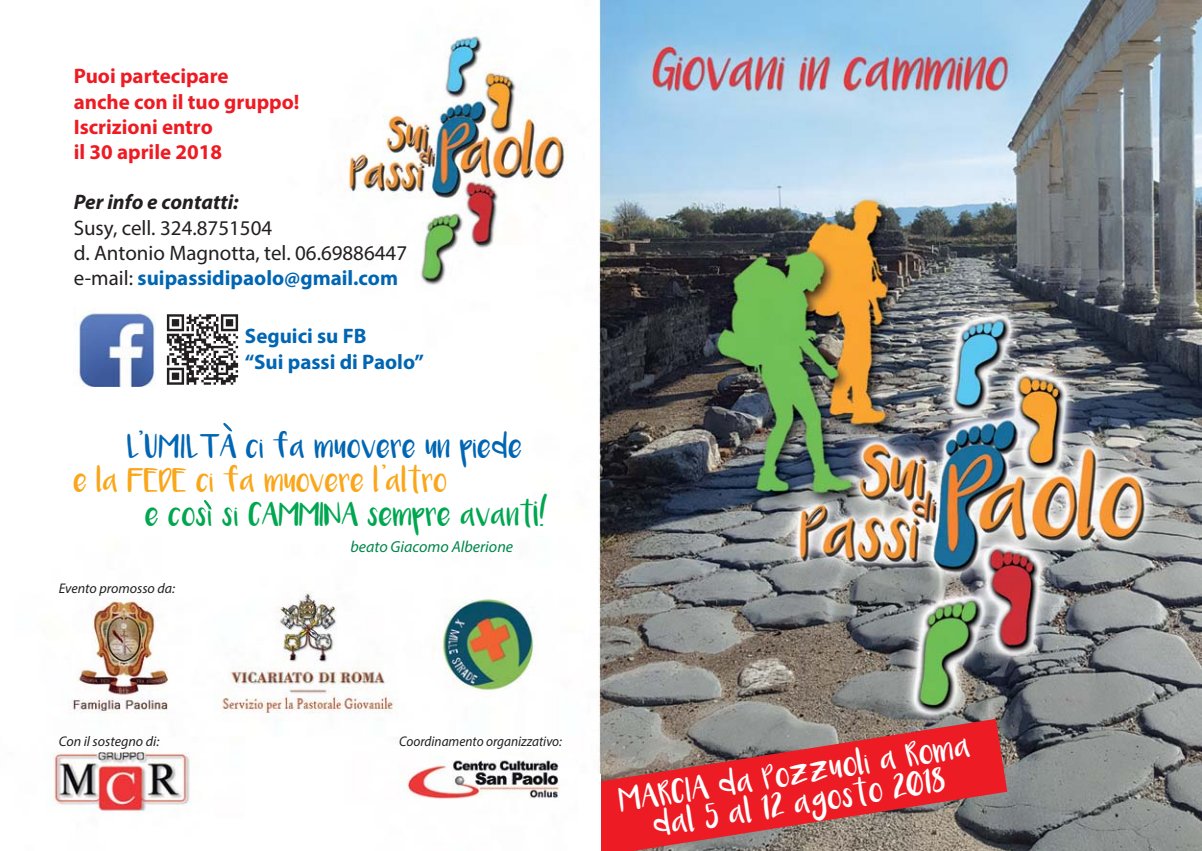
<style>
.page{position:relative;width:1202px;height:851px;background:#fff}
.page>*{position:absolute;margin:0;border:0;box-sizing:border-box;transform-origin:0 0}
.t1{font:40px "Luna";color:#0066b3}
.t2{font:40px "Luna";color:#faa61a}
.t3{font:21px/25.2px "Myriad Pro";color:#231f20}
.t4{font:700 21px/25.2px "Myriad Pro";color:#ed1c24}
.t5{font:700 21px/25.2px "Myriad Pro";color:#0066b3}
.t6{font:italic 700 21px "Myriad Pro";color:#231f20}
.t7{font:18.6px/30px "Luna";color:#fff;text-align:center}
.t8{font:18px "Luna";letter-spacing:.015em;color:#00a650}
.t9{font:18px "Luna";letter-spacing:.015em;color:#0066b3}
.t10{font:18px "Luna";letter-spacing:.015em;color:#faa61a}
.t11{font:italic 16px "Myriad Pro";color:#00854a}
.t12{font:italic 14px "Myriad Pro";color:#231f20}
.t13{font:italic 14px "Myriad Pro";color:#231f20;scale:.95 1}
.s1{font-weight:700;color:#0066b3}
.s2{font-size:24px}
.s3{font-size:16.6px}
</style>
<div class="page">
<img style="left:45px;top:0;width:1157px;height:850px">
<img style="left:74px;top:307px;width:81px;height:79px">
<div style="left:163px;top:311px;width:82px;height:82px;background:#fff"></div>
<img style="left:166px;top:314px;width:73px;height:71px">
<svg style="left:587px;top:718px;width:420px;height:132px;background:#c14d4e"></svg>
<div style="left:578px;top:774px;width:23px;height:76px;background:#fff"></div>
<svg style="left:223px;top:423px;width:9px;height:8px"></svg>
<svg style="left:203px;top:500px;width:10px;height:9px"></svg>
<p class="t4" style="left:74px;top:65px;width:227px">Puoi partecipare<br>anche con il tuo gruppo!<br>Iscrizioni entro<br>il 30 aprile 2018</p>
<p class="t6" style="left:74px;top:194px;width:167px">Per info e contatti:</p>
<p class="t3" style="left:74px;top:216px;width:335px">Susy, cell. 324.8751504<br>d. Antonio Magnotta, tel. 06.69886447 e-mail: <span class="s1">suipassidipaolo@gmail.com</span></p>
<p class="t5" style="left:245px;top:325px;width:181px">Seguici su FB<br>“Sui passi di Paolo”</p>
<h1 class="t1" style="left:139px;top:436px;width:7px">’</h1>
<p class="t10" style="left:74px;top:475px;width:375px">e la FEDE ci fa muovere l altro</p>
<p class="t9" style="left:128px;top:441px;width:396px">L UMILTA ci fa muovere un piede</p>
<h1 class="t2" style="left:382px;top:470px;width:7px">’</h1>
<p class="t8" style="left:146px;top:509px;width:404px">e cosi si CAMMINA sempre avant<span class="s2">i!</span></p>
<p class="t11" style="left:350px;top:540px;width:164px">beato Giacomo Alberione</p>
<p class="t12" style="left:59px;top:582px;width:118px">Evento promosso da:</p>
<p class="t12" style="left:59px;top:735px;width:102px">Con il sostegno di:</p>
<p class="t13" style="left:399px;top:735px;width:173px">Coordinamento organizzativo:</p>
<p class="t7" style="left:618px;top:791px;width:356px;rotate:-9deg">MARCIA da Pozzuoli a Roma dal <span class="s3">5</span> al <span class="s3">12</span> agosto <span class="s3">2018</span></p>
</div>
